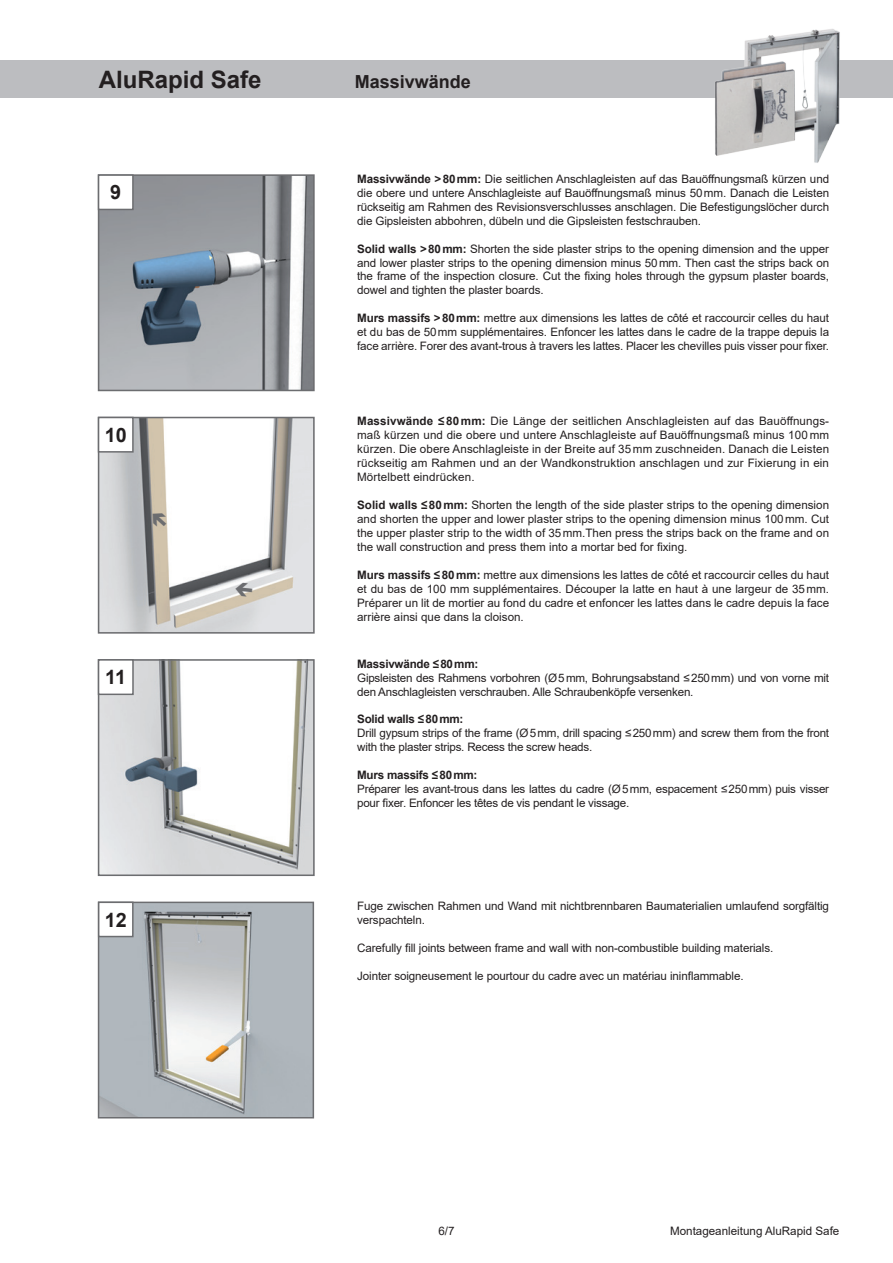
<style>
.page{position:relative;width:893px;height:1263px;background:#fff}
.page>*{position:absolute;margin:0;border:0;box-sizing:border-box;transform-origin:0 0}
.t1{font:700 24px "Arial";color:#231f20}
.t2{font:700 19.8px "Arial";color:#231f20}
.t3{font:700 18px "Arial";color:#231f20}
.t4{font:11.7px/14px "Arial";letter-spacing:-.01em;color:#231f20;text-align:justify}
.t5{font:700 11.7px "Arial";letter-spacing:-.02em;color:#231f20}
.s1{font-weight:700}
</style>
<div class="page">
<div style="left:0;top:60px;width:893px;height:38px;background:#bcbdc0"></div>
<img style="left:715px;top:29px;width:125px;height:134px">
<img style="left:101px;top:177px;width:211px;height:211px">
<div style="left:98px;top:174px;width:217px;height:217px;border:2px solid #6c6d70"></div>
<div style="left:99px;top:175px;width:34px;height:34px;background:#fff"></div>
<div style="left:98px;top:174px;width:36px;height:36px;border:2px solid #6c6d70"></div>
<img style="left:101px;top:420px;width:211px;height:211px">
<div style="left:98px;top:417px;width:217px;height:217px;border:2px solid #6c6d70"></div>
<div style="left:99px;top:417px;width:34px;height:35px;background:#fff"></div>
<div style="left:98px;top:417px;width:36px;height:36px;border:2px solid #6c6d70"></div>
<img style="left:101px;top:662px;width:211px;height:211px">
<div style="left:98px;top:659px;width:217px;height:217px;border:2px solid #6c6d70"></div>
<div style="left:99px;top:660px;width:34px;height:34px;background:#fff"></div>
<div style="left:98px;top:659px;width:36px;height:36px;border:2px solid #6c6d70"></div>
<img style="left:101px;top:905px;width:210px;height:210px">
<div style="left:98px;top:902px;width:216px;height:216px;border:2px solid #6c6d70"></div>
<div style="left:99px;top:902px;width:34px;height:34px;background:#fff"></div>
<div style="left:98px;top:901px;width:36px;height:36px;border:2px solid #6c6d70"></div>
<svg style="left:148px;top:509px;width:22px;height:21px"></svg>
<svg style="left:235px;top:582px;width:18px;height:16px"></svg>
<h1 class="t1" style="left:99px;top:62px;width:164px">AluRapid Safe</h1>
<h3 class="t3" style="left:355px;top:69px;width:118px">Massivwände</h3>
<h2 class="t2" style="left:110px;top:179px;width:12px">9</h2>
<p class="t4" style="left:357px;top:172px;width:473px"><span class="s1">Massivwände &gt;80mm:</span> Die seitlichen Anschlagleisten auf das Bauöffnungsmaß kürzen und die obere und untere Anschlagleiste auf Bauöffnungsmaß minus 50mm. Danach die Leisten rückseitig am Rahmen des Revisionsverschlusses anschlagen. Die Befestigungslöcher durch die Gipsleisten abbohren, dübeln und die Gipsleisten festschrauben.</p>
<p class="t4" style="left:357px;top:241px;width:473px"><span class="s1">Solid walls &gt;80mm:</span> Shorten the side plaster strips to the opening dimension and the upper and lower plaster strips to the opening dimension minus 50mm. Then cast the strips back on the frame of the inspection closure. Cut the fixing holes through the gypsum plaster boards, dowel and tighten the plaster boards.</p>
<p class="t4" style="left:357px;top:311px;width:473px"><span class="s1">Murs massifs &gt;80mm:</span> mettre aux dimensions les lattes de côté et raccourcir celles du haut et du bas de 50mm supplémentaires. Enfoncer les lattes dans le cadre de la trappe depuis la face arrière. Forer des avant-trous à travers les lattes. Placer les chevilles puis visser pour fixer.</p>
<h2 class="t2" style="left:105px;top:421px;width:23px">10</h2>
<p class="t4" style="left:357px;top:414px;width:473px"><span class="s1">Massivwände ≤ 80mm:</span> Die Länge der seitlichen Anschlagleisten auf das Bauöffnungs&shy;maß kürzen und die obere und untere Anschlagleiste auf Bauöffnungsmaß minus 100 mm kürzen. Die obere Anschlagleiste in der Breite auf 35 mm zuschneiden. Danach die Leisten rückseitig am Rahmen und an der Wandkonstruktion anschlagen und zur Fixierung in ein Mörtelbett eindrücken.</p>
<p class="t4" style="left:357px;top:498px;width:473px"><span class="s1">Solid walls ≤80mm:</span> Shorten the length of the side plaster strips to the opening dimension and shorten the upper and lower plaster strips to the opening dimension minus 100mm. Cut the upper plaster strip to the width of 35mm.Then press the strips back on the frame and on the wall construction and press them into a mortar bed for fixing.</p>
<p class="t4" style="left:357px;top:567px;width:473px"><span class="s1">Murs massifs ≤80mm:</span> mettre aux dimensions les lattes de côté et raccourcir celles du haut et du bas de 100 mm supplémentaires. Découper la latte en haut à une largeur de 35mm.<br>Préparer un lit de mortier au fond du cadre et enfoncer les lattes dans le cadre depuis la face arrière ainsi que dans la cloison.</p>
<h2 class="t2" style="left:105px;top:663px;width:22px">11</h2>
<p class="t5" style="left:357px;top:655px;width:123px">Massivwände ≤80mm:</p>
<p class="t4" style="left:357px;top:670px;width:473px">Gipsleisten des Rahmens vorbohren (Ø5mm, Bohrungsabstand ≤250mm) und von vorne mit den Anschlagleisten verschrauben. Alle Schraubenköpfe versenken.</p>
<p class="t5" style="left:357px;top:711px;width:108px">Solid walls ≤80mm:</p>
<p class="t4" style="left:357px;top:726px;width:473px">Drill gypsum strips of the frame (Ø5mm, drill spacing ≤250mm) and screw them from the front with the plaster strips. Recess the screw heads.</p>
<p class="t5" style="left:357px;top:767px;width:122px">Murs massifs ≤80mm:</p>
<p class="t4" style="left:357px;top:782px;width:473px">Préparer les avant-trous dans les lattes du cadre (Ø5mm, espacement ≤250mm) puis visser pour fixer. Enfoncer les têtes de vis pendant le vissage.</p>
<h2 class="t2" style="left:105px;top:906px;width:23px">12</h2>
<p class="t4" style="left:357px;top:899px;width:473px">Fuge zwischen Rahmen und Wand mit nichtbrennbaren Baumaterialien umlaufend sorgfältig verspachteln.</p>
<p class="t4" style="left:357px;top:941px;width:418px">Carefully fill joints between frame and wall with non-combustible building materials.</p>
<p class="t4" style="left:357px;top:969px;width:388px">Jointer soigneusement le pourtour du cadre avec un matériau ininflammable.</p>
<p class="t4" style="left:438px;top:1224px;width:18px">6/7</p>
<p class="t4" style="left:670px;top:1224px;width:171px">Montageanleitung AluRapid Safe</p>
</div>
